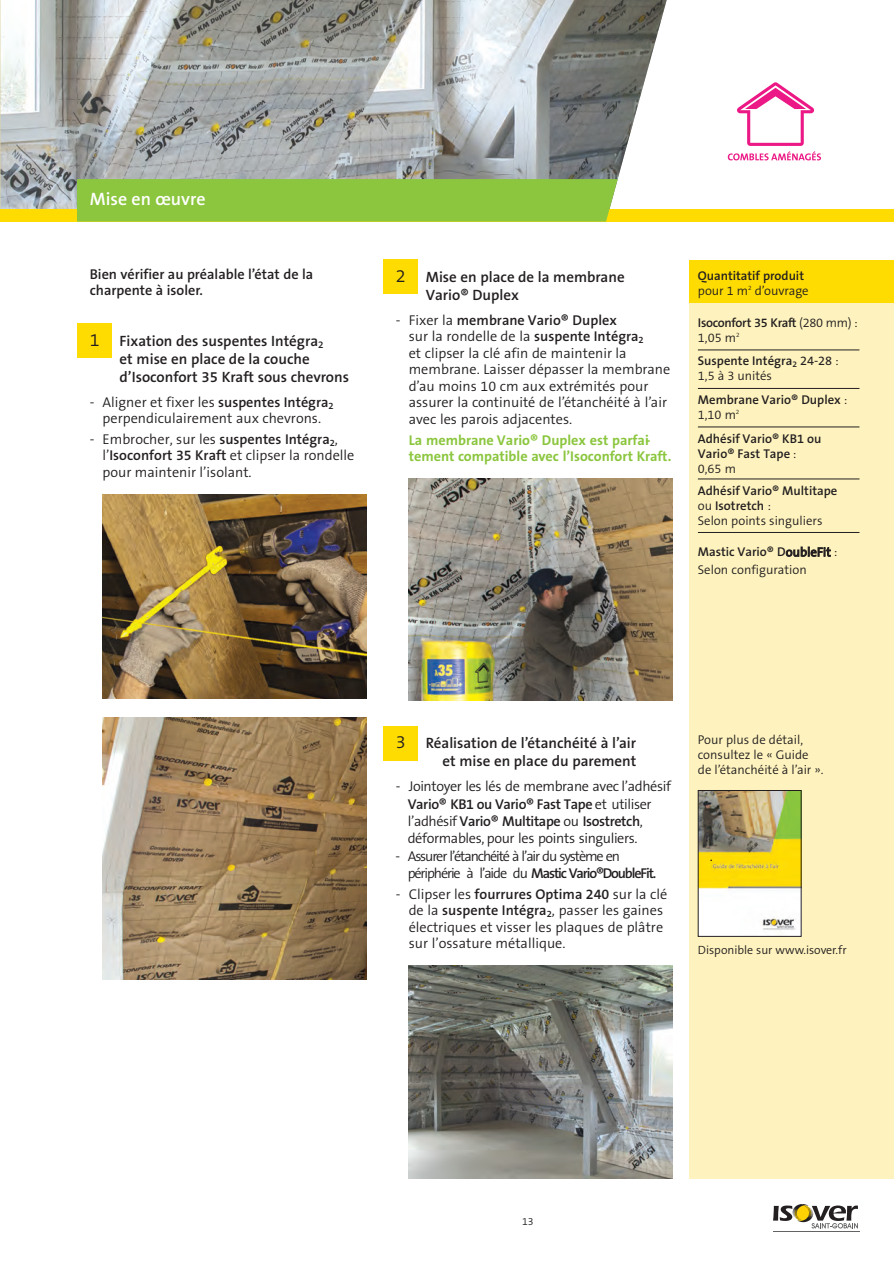
<style>
.page{position:relative;width:894px;height:1264px;background:#fff}
.page>*{position:absolute;margin:0;border:0;box-sizing:border-box;transform-origin:0 0}
.t1{font:600 18px "The Sans B6";color:#fff}
.t2{font:600 15px/18px "The Sans B6";color:#231f20}
.t3{font:300 14.25px/16.5px "The Sans B4";color:#231f20}
.t4{font:300 14.25px/17.4px "The Sans B4";letter-spacing:-.025em;color:#231f20}
.t5{font:600 14.25px/16.5px "The Sans B6";color:#231f20}
.t6{font:600 14.25px/17.4px "The Sans B6";letter-spacing:-.025em;color:#231f20}
.t7{font:700 14.25px/16.5px "The Sans B7";color:#8bc63e}
.t8{font:600 14.25px "The Sans B6";letter-spacing:-.08em;color:#231f20}
.t9{font:600 12.75px/15px "The Sans B6";color:#231f20}
.t10{font:300 12.75px/15px "The Sans B4";color:#231f20}
.t11{font:600 12.75px "The Sans B6";letter-spacing:-.02em;color:#231f20}
.t12{font:300 12px "The Sans B4";color:#231f20}
.t13{font:300 10.5px "The Sans B4";color:#231f20}
.s1{font-family:"The Sans B4";font-weight:300;font-size:18px}
.s2{font-family:"The Sans B4";font-weight:300}
.s3{font-family:"The Sans B6";font-weight:600}
.s4{font-family:"The Sans B5 Plain";font-weight:400}
.s5{font-family:"The Sans Plain";font-weight:400}
</style>
<div class="page">
<hr style="left:773px;top:1231px;width:86px;height:1px;background:#636366">
<svg style="left:773px;top:1204px;width:85px;height:24px"></svg>
<div style="left:689px;top:260px;width:205px;height:918px;background:#fef3be"></div>
<div style="left:689px;top:260px;width:205px;height:42px;background:#ffdc01"></div>
<img style="left:0;top:0;width:667px;height:209px">
<div style="left:0;top:209px;width:894px;height:13px;background:#ffdc01"></div>
<hr style="left:698px;top:350px;width:161px;height:1px;background:#231f20">
<hr style="left:698px;top:388px;width:161px;height:1px;background:#231f20">
<hr style="left:698px;top:427px;width:161px;height:1px;background:#231f20">
<hr style="left:698px;top:479px;width:161px;height:1px;background:#231f20">
<hr style="left:698px;top:532px;width:161px;height:1px;background:#231f20">
<div style="left:77px;top:324px;width:34px;height:34px;background:#ffdc01"></div>
<img style="left:103px;top:495px;width:263px;height:204px">
<img style="left:103px;top:718px;width:263px;height:261px">
<div style="left:383px;top:260px;width:34px;height:34px;background:#ffdc01"></div>
<img style="left:409px;top:479px;width:263px;height:221px">
<div style="left:383px;top:726px;width:34px;height:34px;background:#ffdc01"></div>
<img style="left:409px;top:966px;width:263px;height:212px">
<img style="left:700px;top:792px;width:99px;height:143px">
<div style="left:698px;top:790px;width:103px;height:147px;border:1px solid #231f20"></div>
<svg style="left:728px;top:82px;width:93px;height:78px"></svg>
<div style="left:77px;top:179px;width:541px;height:43px;background:#8bc63e"></div>
<p class="t1" style="left:90px;top:190px;width:117px">Mise en œuvre</p>
<p class="t5" style="left:90px;top:266px;width:225px">Bien vérifier au préalable l’état de la charpente à isoler.</p>
<p class="t2" style="left:426px;top:268px;width:200px;text-indent:-30px"><span class="s1">2</span> Mise en place de la membrane<br>Vario® Duplex</p>
<p class="t5" style="left:396px;top:312px;width:222px"><span class="s2">- Fixer la</span> membrane Vario® Duplex</p>
<p class="t3" style="left:409px;top:329px;width:263px">sur la rondelle de la <span class="s3">suspente Intégra</span><sub>2<br></sub>et clipser la clé afin de maintenir la membrane. Laisser dépasser la membrane d’au moins 10 cm aux extrémités pour assurer la continuité de l’étanchéité à l’air avec les parois adjacentes.</p>
<p class="t7" style="left:409px;top:432px;width:264px">La membrane Vario® Duplex est parfai - tement compatible avec l’Isoconfort Kraft.</p>
<p class="t2" style="left:120px;top:332px;width:231px;text-indent:-30px"><span class="s1">1</span> Fixation des suspentes Intégra<sub>2<br></sub>et mise en place de la couche d’Isoconfort 35 Kraft sous chevrons</p>
<p class="t3" style="left:90px;top:394px;width:245px;text-align:center">- Aligner et fixer les <span class="s3">suspentes Intégra</span><sub>2 </sub>perpendiculairement aux chevrons.</p>
<p class="t3" style="left:103px;top:431px;width:253px;text-indent:-13px">- Embrocher, sur les <span class="s3">suspentes Intégra</span><sub>2</sub>, l’<span class="s3">Isoconfort 35 Kraft</span> et clipser la rondelle pour maintenir l’isolant.</p>
<p class="t9" style="left:698px;top:268px;width:108px">Quantitatif produit</p>
<p class="t10" style="left:698px;top:284px;width:112px">pour 1 m<sup>2</sup> d’ouvrage</p>
<p class="t11" style="left:698px;top:316px;width:161px">Isoconfort 35 Kraft <span class="s2">(280 mm) :</span></p>
<p class="t10" style="left:698px;top:331px;width:43px">1,05 m<sup>2</sup></p>
<p class="t9" style="left:698px;top:354px;width:142px">Suspente Intégra<sub>2</sub> <span class="s4">24-28</span> <span class="s2">:</span></p>
<p class="t10" style="left:698px;top:369px;width:76px">1,5 à 3 unités</p>
<p class="t9" style="left:698px;top:392px;width:151px">Membrane Vario® Duplex <span class="s2">:</span></p>
<p class="t10" style="left:698px;top:408px;width:43px">1,10 m<sup>2</sup></p>
<p class="t9" style="left:698px;top:431px;width:125px">Adhésif Vario® KB1 ou<br>Vario® Fast Tape <span class="s2">:</span></p>
<p class="t10" style="left:698px;top:461px;width:40px">0,65 m</p>
<p class="t9" style="left:698px;top:483px;width:141px">Adhésif Vario® Multitape <span class="s2">ou</span> Isotretch <span class="s2">:</span></p>
<p class="t10" style="left:698px;top:513px;width:126px">Selon points singuliers</p>
<p class="t9" style="left:698px;top:545px;width:141px">Mastic Vario® D<span class="s5">oubleFit</span> <span class="s2">:</span></p>
<p class="t10" style="left:698px;top:562px;width:110px">Selon configuration</p>
<p class="t2" style="left:396px;top:735px;width:242px"><span class="s1">3</span> Réalisation de l’étanchéité à l’air</p>
<p class="t3" style="left:396px;top:779px;width:6px">-</p>
<p class="t2" style="left:442px;top:753px;width:196px">et mise en place du parement</p>
<p class="t4" style="left:409px;top:778px;width:264px">Jointoyer les lés de membrane avec l’adhésif</p>
<p class="t6" style="left:408px;top:795px;width:245px">Vario® KB1 ou Vario® Fast Tape <span class="s2">et utiliser l’adhésif</span> Vario® Multitape <span class="s2">ou</span> Isostretch<span class="s2">,</span></p>
<p class="t4" style="left:408px;top:830px;width:231px">déformables, pour les points singuliers.<br>Assurer l’étanchéité à l’air du système en</p>
<p class="t8" style="left:408px;top:866px;width:250px"><span class="s2">périphérie à l’aide du</span> Mastic Vario®DoubleFit.</p>
<p class="t3" style="left:409px;top:886px;width:260px">Clipser les <span class="s3">fourrures Optima 240</span> sur la clé de la <span class="s3">suspente Intégra</span><sub>2</sub>, passer les gaines électriques et visser les plaques de plâtre sur l’ossature métallique.</p>
<p class="t3" style="left:395px;top:848px;width:6px">-</p>
<p class="t3" style="left:396px;top:886px;width:6px">-</p>
<p class="t10" style="left:698px;top:733px;width:127px">Pour plus de détail, consultez le « Guide de l’étanchéité à l’air ».</p>
<p class="t3" style="left:710px;top:848px;width:5px">.</p>
<p class="t12" style="left:698px;top:944px;width:150px">Disponible sur www.isover.fr</p>
<p class="t13" style="left:522px;top:1215px;width:13px">13</p>
</div>
